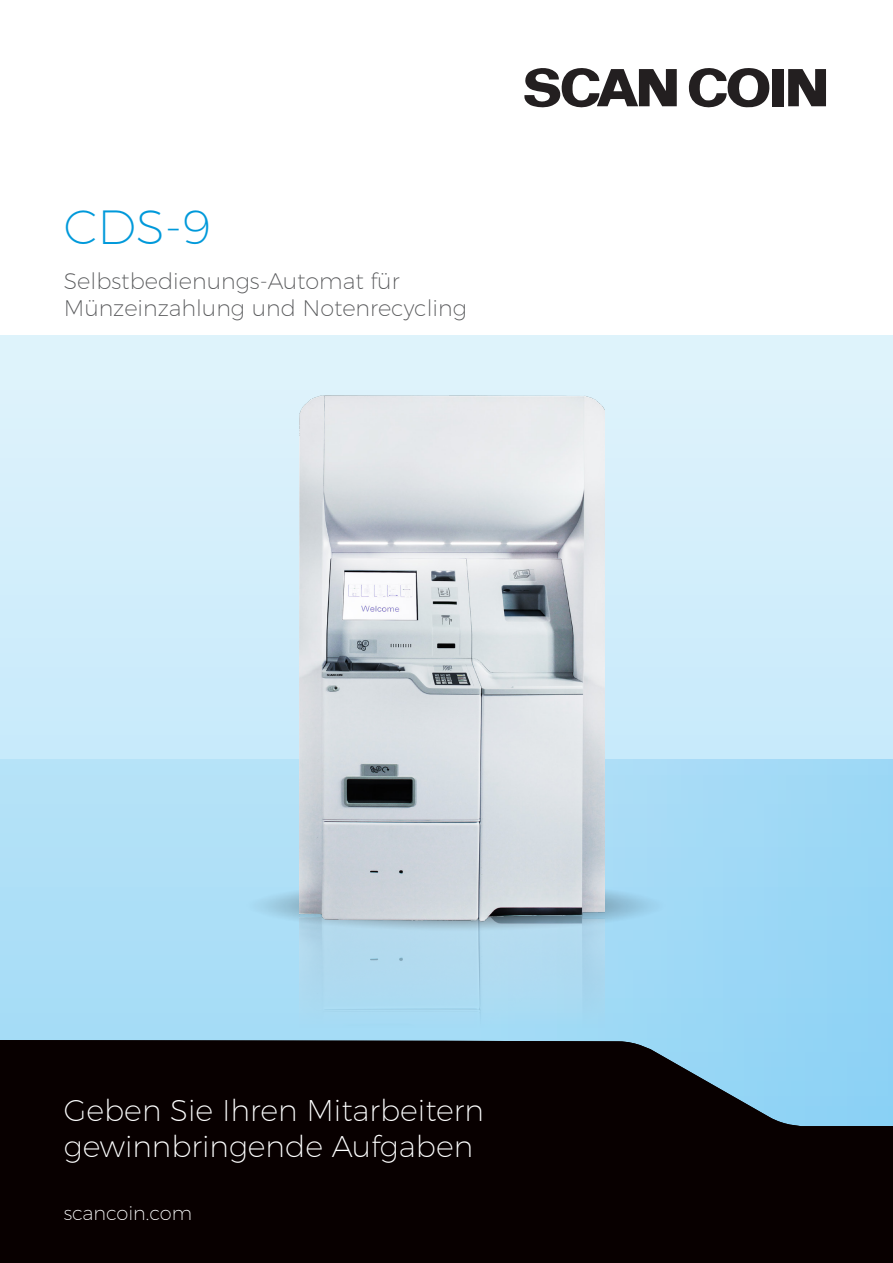
<style>
.page{position:relative;width:893px;height:1263px;background:#fff}
.page>*{position:absolute;margin:0;border:0;box-sizing:border-box;transform-origin:0 0}
.company_profile_posi{font:200 48px "Montserrat";color:#0099da}
.t1{font:200 30px/36px "Montserrat";color:#fff}
.company_profile_posi-2{font:200 22.5px "Montserrat";color:#57585a}
.Ingress_baksida{font:200 19.5px "Montserrat";color:#fff}
</style>
<div class="page">
<div style="left:0;top:335px;width:893px;height:919px;background:#d5effb"></div>
<svg style="left:0;top:760px;width:893px;height:281px;background:#a5dbf5"></svg>
<div style="left:772px;top:69px;width:11px;height:37px;background:#231f20"></div>
<svg style="left:788px;top:69px;width:38px;height:37px"></svg>
<svg style="left:524px;top:68px;width:153px;height:40px"></svg>
<svg style="left:689px;top:68px;width:81px;height:40px"></svg>
<img style="left:221px;top:860px;width:469px;height:92px">
<img style="left:299px;top:930px;width:305px;height:111px">
<img style="left:299px;top:395px;width:305px;height:535px">
<svg style="left:0;top:1041px;width:893px;height:222px;background:#121013"></svg>
<p class="company_profile_posi" style="left:64px;top:198px;width:148px">CDS-9</p>
<p class="company_profile_posi-2" style="left:64px;top:267px;width:337px">Selbstbedienungs-Automat für</p>
<p class="company_profile_posi-2" style="left:64px;top:294px;width:405px">Münzeinzahlung und Notenrecycling</p>
<p class="t1" style="left:64px;top:1092px;width:422px">Geben Sie Ihren Mitarbeitern gewinnbringende Aufgaben</p>
<p class="Ingress_baksida" style="left:64px;top:1201px;width:130px">scancoin.com</p>
</div>
